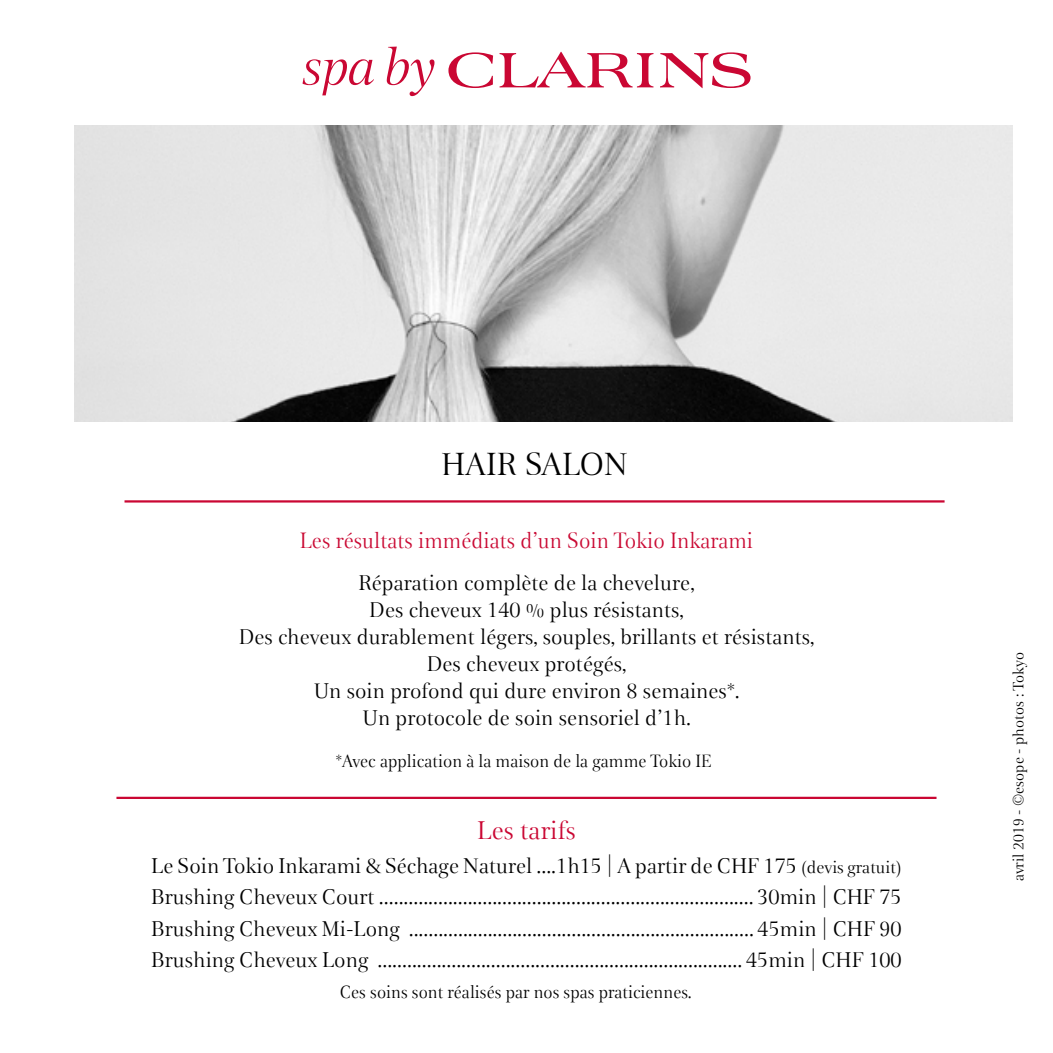
<style>
.page{position:relative;width:1053px;height:1053px;background:#fff}
.page>*{position:absolute;margin:0;border:0;box-sizing:border-box;transform-origin:0 0}
.t1{font:33.75px "Clarins";letter-spacing:.005em;color:#000}
.t2{font:27px "Clarins";color:#ca0733}
.t3{font:23.4px "Clarins";color:#ca0a34;scale:.96 1}
.t4{font:22.5px/27px "Clarins";color:#000;text-align:justify}
.t5{font:18.68px "Clarins";color:#000;scale:.96 1}
.t6{font:15.75px "Clarins";color:#000}
.s1{font-size:18px}
</style>
<div class="page">
<svg style="left:302px;top:59px;width:72px;height:36px"></svg>
<svg style="left:387px;top:47px;width:47px;height:49px"></svg>
<svg style="left:448px;top:52px;width:45px;height:36px"></svg>
<svg style="left:660px;top:52px;width:90px;height:36px"></svg>
<svg style="left:499px;top:52px;width:154px;height:35px"></svg>
<hr style="left:124px;top:500px;width:820px;height:2px;background:#ca0733">
<hr style="left:116px;top:796px;width:820px;height:3px;background:#ca0733">
<img style="left:75px;top:126px;width:937px;height:296px">
<h1 class="t1" style="left:441px;top:440px;width:188px">HAIR SALON</h1>
<p class="t3" style="left:300px;top:524px;width:474px">Les résultats immédiats d’un Soin Tokio Inkarami</p>
<p class="t4" style="left:239px;top:567px;width:577px;text-align:center">Réparation complète de la chevelure,<br>Des cheveux 140 % plus résistants,<br>Des cheveux durablement légers, souples, brillants et résistants, Des cheveux protégés,<br>Un soin profond qui dure environ 8 semaines*.<br>Un protocole de soin sensoriel d’1h.</p>
<p class="t5" style="left:336px;top:747px;width:393px">*Avec application à la maison de la gamme Tokio IE</p>
<p class="t2" style="left:477px;top:811px;width:100px">Les tarifs</p>
<p class="t4" style="left:151px;top:848px;width:752px;line-height:31.5px">Le Soin Tokio Inkarami &amp; Séchage Naturel ....1h15 | A partir de CHF 175 <span class="s1">(devis gratuit)<br></span>Brushing Cheveux Court ............................................................................ 30min | CHF 75<br>Brushing Cheveux Mi-Long ...................................................................... 45min | CHF 90<br>Brushing Cheveux Long .......................................................................... 45min | CHF 100</p>
<p class="t5" style="left:340px;top:978px;width:368px">Ces soins sont réalisés par nos spas praticiennes.</p>
<p class="t6" style="left:1007px;top:881px;width:230px;rotate:-90deg">avril 2019 - ©esope - photos : Tokyo</p>
</div>
